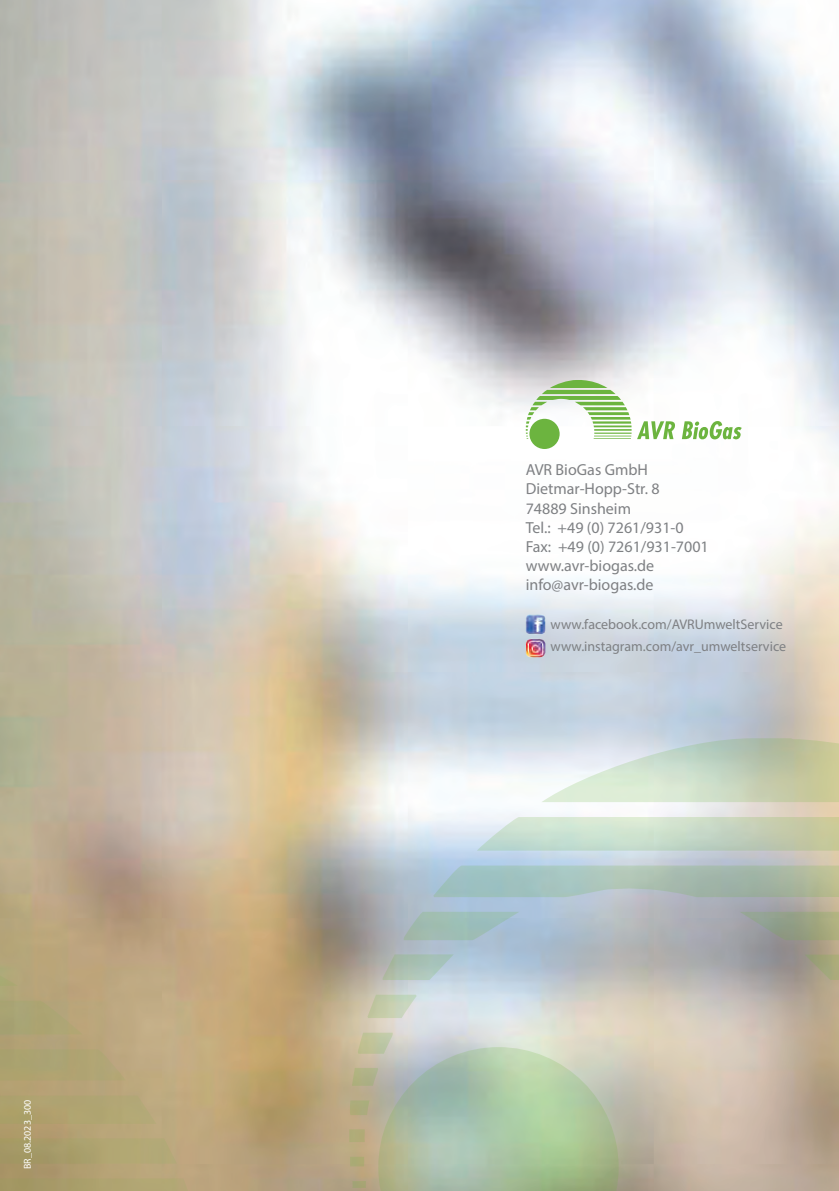
<style>
.page{position:relative;width:839px;height:1191px;background:#fff}
.page>*{position:absolute;margin:0;border:0;box-sizing:border-box;transform-origin:0 0}
.t1{font:16px/19.2px "Myriad Pro";color:#7e8083}
.t2{font:14px/22.4px "Myriad Pro";color:#7e8083}
.t3{font:10px "Myriad Pro";color:#fff}
</style>
<div class="page">
<img style="left:0;top:0;width:839px;height:1190px">
<svg style="left:541px;top:738px;width:298px;height:64px;background:#ced9c7"></svg>
<svg style="left:477px;top:817px;width:362px;height:33px;background:#c9d9c5"></svg>
<svg style="left:433px;top:865px;width:406px;height:32px;background:#a7beb5"></svg>
<svg style="left:404px;top:911px;width:115px;height:29px;background:#a1bdbc"></svg>
<svg style="left:739px;top:911px;width:100px;height:29px;background:#9aa18b"></svg>
<svg style="left:382px;top:954px;width:72px;height:26px;background:#adc1b9"></svg>
<svg style="left:804px;top:954px;width:35px;height:25px"></svg>
<svg style="left:367px;top:994px;width:50px;height:24px"></svg>
<svg style="left:349px;top:1032px;width:269px;height:158px;background:#b3c2a6"></svg>
<svg style="left:0;top:922px;width:18px;height:63px"></svg>
<svg style="left:0;top:1000px;width:83px;height:34px;background:#ada374"></svg>
<svg style="left:0;top:1049px;width:126px;height:31px;background:#afa373"></svg>
<svg style="left:0;top:1095px;width:156px;height:28px;background:#b0a371"></svg>
<svg style="left:0;top:1138px;width:177px;height:25px;background:#aca06e"></svg>
<img style="left:526px;top:614px;width:19px;height:20px">
<svg style="left:637px;top:421px;width:38px;height:18px"></svg>
<svg style="left:682px;top:421px;width:59px;height:18px"></svg>
<svg style="left:526px;top:380px;width:105px;height:59px"></svg>
<div style="left:529px;top:419px;width:30px;height:30px;background:#6cb43f;border-radius:50%"></div>
<img style="left:526px;top:638px;width:20px;height:19px">
<svg style="left:0;top:1178px;width:191px;height:13px;background:#ac9f6d"></svg>
<p class="t3" style="left:21px;top:1168px;width:71px;rotate:-90deg">BR_08.2023_300</p>
<p class="t1" style="left:526px;top:460px;width:185px">AVR BioGas GmbH<br>Dietmar-Hopp-Str. 8<br>74889 Sinsheim<br>Tel.: +49 (0) 7261/931-0<br>Fax: +49 (0) 7261/931-7001 www.avr-biogas.de info@avr-biogas.de</p>
<p class="t2" style="left:550px;top:612px;width:237px">www.facebook.com/AVRUmweltService www.instagram.com/avr_umweltservice</p>
</div>
